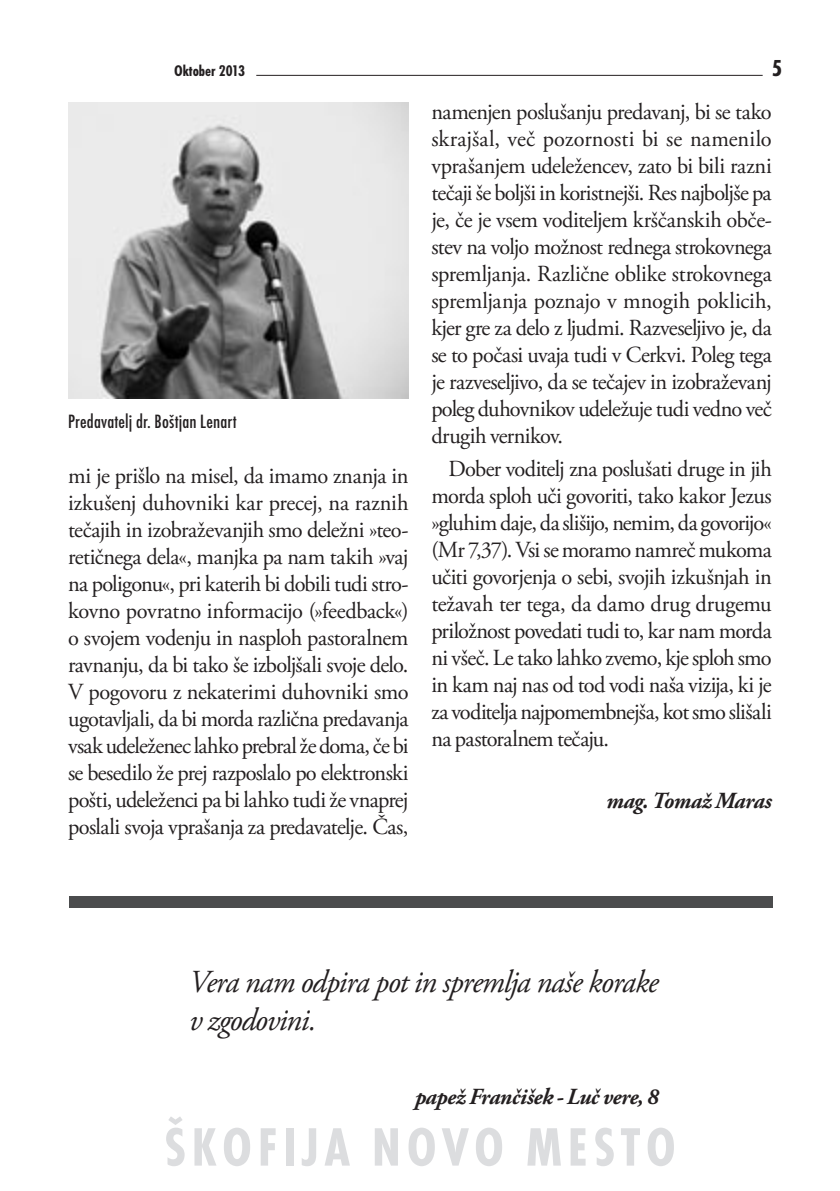
<style>
.page{position:relative;width:840px;height:1191px;background:#fff}
.page>*{position:absolute;margin:0;border:0;box-sizing:border-box;transform-origin:0 0}
.t1{font:700 condensed 56px "Futura TEE";letter-spacing:.1em;color:#dcdddf}
.t2{font:italic 32px/38.4px "Adobe Garamond Pro";letter-spacing:-.035em;color:#231f20}
.t3{font:700 condensed 24px "Futura TEE";color:#231f20}
.t4{font:23px/27px "Adobe Garamond Pro";letter-spacing:-.035em;color:#231f20;text-align:justify}
.t5{font:italic 700 23px "Adobe Garamond Pro";letter-spacing:-.02em;color:#231f20}
.t6{font:500 condensed 20px "Futura TEE";letter-spacing:.005em;color:#231f20}
.t7{font:700 condensed 16px "Futura TEE";color:#231f20}
</style>
<div class="page">
<hr style="left:256px;top:75px;width:506px;height:1px;background:#231f20">
<img style="left:68px;top:102px;width:340px;height:296px">
<div style="left:69px;top:896px;width:703px;height:11px;background:#4b4c4d"></div>
<p class="t7" style="left:174px;top:61px;width:72px">Oktober 2013</p>
<p class="t6" style="left:68px;top:410px;width:170px">Predavatelj dr. Boštjan Lenart</p>
<p class="t4" style="left:68px;top:463px;width:342px">mi je prišlo na misel, da imamo znanja in izkušenj duhovniki kar precej, na raznih tečajih in izobraževanjih smo deležni »teo&shy;retičnega dela«, manjka pa nam takih »vaj na poligonu«, pri katerih bi dobili tudi stro&shy;kovno povratno informacijo (»feedback«) o svojem vodenju in nasploh pastoralnem ravnanju, da bi tako še izboljšali svoje delo.<br>V pogovoru z nekaterimi duhovniki smo ugotavljali, da bi morda različna predavanja vsak udeleženec lahko prebral že doma, če bi se besedilo že prej razposlalo po elektronski pošti, udeleženci pa bi lahko tudi že vnaprej poslali svoja vprašanja za predavatelje. Čas,</p>
<p class="t3" style="left:771px;top:54px;width:12px">5</p>
<p class="t4" style="left:431px;top:99px;width:342px">namenjen poslušanju predavanj, bi se tako skrajšal, več pozornosti bi se namenilo vprašanjem udeležencev, zato bi bili razni tečaji še boljši in koristnejši. Res najboljše pa je, če je vsem voditeljem krščanskih obče&shy;stev na voljo možnost rednega strokovnega spremljanja. Različne oblike strokovnega spremljanja poznajo v mnogih poklicih, kjer gre za delo z ljudmi. Razveseljivo je, da se to počasi uvaja tudi v Cerkvi. Poleg tega je razveseljivo, da se tečajev in izobraževanj poleg duhovnikov udeležuje tudi vedno več drugih vernikov.</p>
<p class="t4" style="left:431px;top:455px;width:342px;text-indent:17px">Dober voditelj zna poslušati druge in jih morda sploh uči govoriti, tako kakor Jezus »gluhim daje, da slišijo, nemim, da govorijo« (Mr 7,37). Vsi se moramo namreč mukoma učiti govorjenja o sebi, svojih izkušnjah in težavah ter tega, da damo drug drugemu priložnost povedati tudi to, kar nam morda ni všeč. Le tako lahko zvemo, kje sploh smo in kam naj nas od tod vodi naša vizija, ki je za voditelja najpomembnejša, kot smo slišali na pastoralnem tečaju.</p>
<p class="t5" style="left:606px;top:787px;width:167px">mag. Tomaž Maras</p>
<h2 class="t2" style="left:189px;top:963px;width:470px">Vera nam odpira pot in spremlja naše korake v zgodovini.</h2>
<p class="t5" style="left:415px;top:1083px;width:245px">papež Frančišek - Luč vere, 8</p>
<h1 class="t1" style="left:164px;top:1114px;width:513px">ŠKOFIJA NOVO MESTO</h1>
</div>
